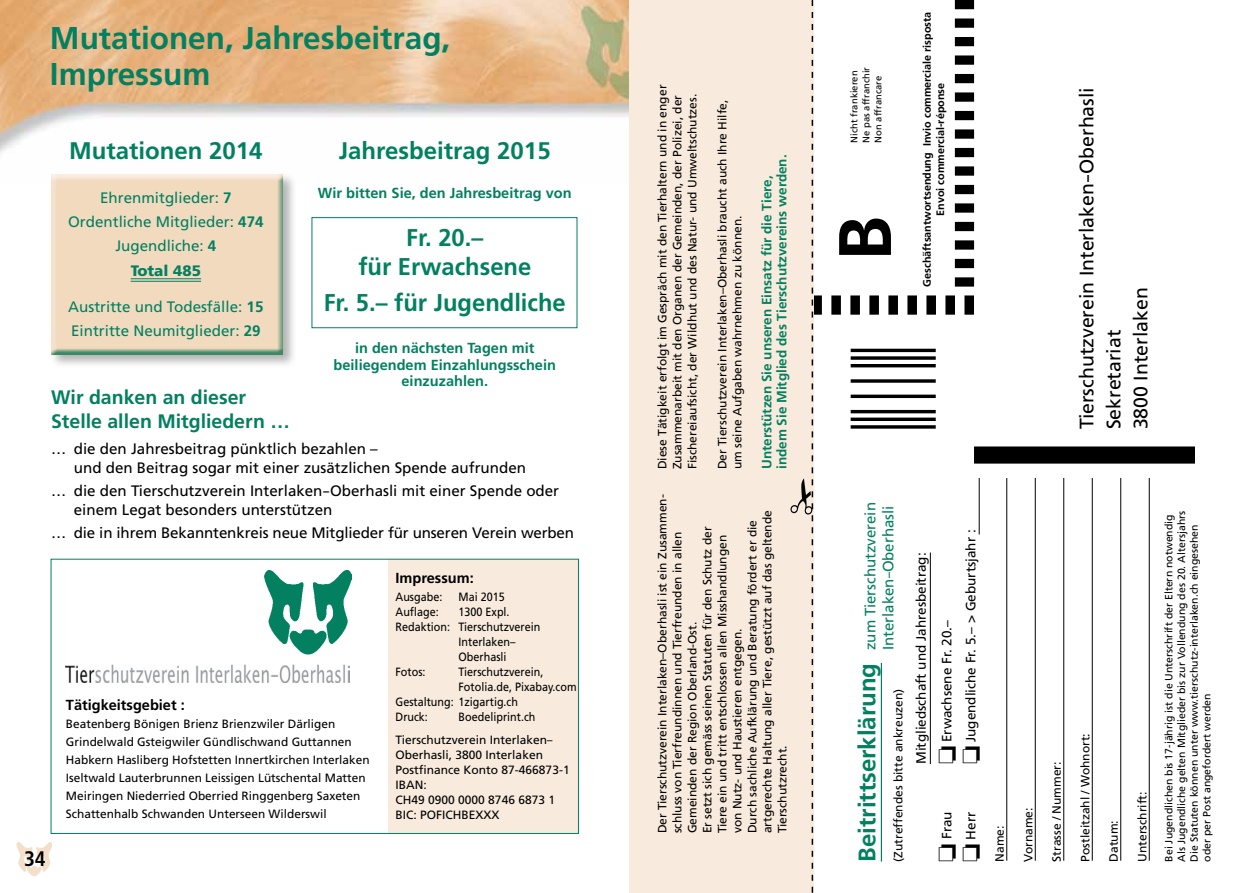
<style>
.page{position:relative;width:1259px;height:893px;background:#fff}
.page>*{position:absolute;margin:0;border:0;box-sizing:border-box;transform-origin:0 0}
.t1{font:700 74.1px "Frutiger";color:#000}
.t2{font:700 31.5px/35.7px "Frutiger";color:#028060}
.t3{font:700 24.3px/28.5px "Frutiger";color:#028060;text-align:center}
.t4{font:700 24px "Frutiger";color:#028060}
.t5{font:700 condensed 21px "Frutiger";color:#000}
.t6{font:19.5px/27px "Frutiger";color:#000}
.t7{font:700 19.5px/24px "Frutiger";color:#028060}
.t8{font:15.15px/19.5px "Frutiger";color:#000}
.t9{font:15.15px/24.3px "Frutiger";color:#028060;text-align:center}
.t10{font:15px "Frutiger";color:#028060}
.t11{font:700 14.55px/16.5px "Frutiger";color:#028060;text-align:center}
.t12{font:700 14.55px "Frutiger";color:#000}
.t13{font:13.5px "Frutiger";color:#000}
.t14{font:700 13.5px/15px "Frutiger";color:#028060}
.t15{font:12px/15px "Frutiger";color:#000}
.t16{font:12px/22.5px "Frutiger";color:#000;scale:.9 1}
.t17{font:700 10.8px/13.4px "Frutiger";color:#000;text-align:center}
.t18{font:10.5px/12.6px "Frutiger";color:#000}
.t19{font:9.45px/12px "Frutiger";color:#000}
.s1{font-weight:700}
.s2{font-weight:900}
.s3{font-weight:700;font-size:24px}
</style>
<div class="page">
<img style="left:0;top:0;width:629px;height:154px">
<img style="left:17px;top:842px;width:35px;height:35px">
<div style="left:388px;top:559px;width:190px;height:274px;background:#f8ebdd"></div>
<div style="left:51px;top:559px;width:528px;height:275px;border:1px solid #028060"></div>
<div style="left:49px;top:172px;width:248px;height:197px;background:#000;opacity:.3"></div>
<div style="left:49px;top:174px;width:234px;height:180px;background:#028060;opacity:.75"></div>
<hr style="left:131px;top:278px;width:70px;height:1px;background:#028060">
<hr style="left:131px;top:281px;width:70px;height:1px;background:#028060">
<div style="left:974px;top:446px;width:221px;height:18px;background:#000"></div>
<hr style="left:1006px;top:478px;width:1px;height:383px;background:#000">
<hr style="left:1035px;top:478px;width:1px;height:383px;background:#000">
<hr style="left:1063px;top:478px;width:1px;height:383px;background:#000">
<hr style="left:1092px;top:478px;width:1px;height:383px;background:#000">
<hr style="left:1120px;top:478px;width:1px;height:383px;background:#000">
<hr style="left:1149px;top:478px;width:1px;height:383px;background:#000">
<div style="left:629px;top:0;width:184px;height:893px;background:#f8ebdd"></div>
<svg style="left:790px;top:0;width:184px;height:893px"></svg>
<div style="left:311px;top:217px;width:266px;height:111px;border:1px solid #028060"></div>
<hr style="left:979px;top:478px;width:1px;height:56px;background:#000">
<img style="left:66px;top:664px;width:284px;height:18px">
<img style="left:264px;top:570px;width:87px;height:85px">
<h2 class="t2" style="left:50px;top:20px;width:402px">Mutationen, Jahresbeitrag,<br>Impressum</h2>
<h3 class="t4" style="left:69px;top:137px;width:195px">Mutationen 2014</h3>
<p class="t9" style="left:68px;top:185px;width:197px">Ehrenmitglieder: <span class="s1">7<br></span>Ordentliche Mitglieder: <span class="s1">474<br></span>Jugendliche: <span class="s1">4<br></span><span class="s2">Total 485</span></p>
<p class="t9" style="left:68px;top:294px;width:197px;text-align:left">Austritte und Todesfälle: <span class="s1">15<br></span>Eintritte Neumitglieder: <span class="s1">29</span></p>
<h3 class="t4" style="left:339px;top:137px;width:213px">Jahresbeitrag 2015</h3>
<p class="t11" style="left:318px;top:185px;width:255px">Wir bitten Sie, den Jahresbeitrag von</p>
<h3 class="t3" style="left:358px;top:223px;width:174px">Fr. 20.–<br>für Erwachsene</h3>
<h3 class="t3" style="left:324px;top:288px;width:244px">Fr. 5.– für Jugendliche</h3>
<p class="t11" style="left:334px;top:340px;width:224px">in den nächsten Tagen mit beiliegendem Einzahlungsschein einzuzahlen.</p>
<h3 class="t7" style="left:51px;top:385px;width:240px">Wir danken an dieser<br>Stelle allen Mitgliedern …</h3>
<p class="t8" style="left:74px;top:439px;width:454px;text-indent:-23px">… die den Jahresbeitrag pünktlich bezahlen –<br>und den Beitrag sogar mit einer zusätzlichen Spende aufrunden</p>
<p class="t8" style="left:74px;top:481px;width:487px;text-indent:-23px">… die den Tierschutzverein Interlaken-Oberhasli mit einer Spende oder einem Legat besonders unterstützen</p>
<p class="t8" style="left:51px;top:523px;width:524px">… die in ihrem Bekanntenkreis neue Mitglieder für unseren Verein werben</p>
<h3 class="t5" style="left:24px;top:846px;width:23px">34</h3>
<p class="t12" style="left:66px;top:696px;width:120px">Tätigkeitsgebiet :</p>
<p class="t15" style="left:66px;top:714px;width:305px;line-height:18px">Beatenberg Bönigen Brienz Brienzwiler Därligen Grindelwald Gsteigwiler Gündlischwand Guttannen Habkern Hasliberg Hofstetten Innertkirchen Interlaken Iseltwald Lauterbrunnen Leissigen Lütschental Matten Meiringen Niederried Oberried Ringgenberg Saxeten Schattenhalb Schwanden Unterseen Wilderswil</p>
<p class="t12" style="left:395px;top:570px;width:80px">Impressum:</p>
<p class="t16" style="left:395px;top:586px;width:54px">Ausgabe:</p>
<p class="t16" style="left:458px;top:586px;width:53px">Mai 2015</p>
<p class="t16" style="left:395px;top:601px;width:50px">Auflage:</p>
<p class="t16" style="left:458px;top:601px;width:58px">1300 Expl.</p>
<p class="t16" style="left:395px;top:616px;width:162px">Redaktion: Tierschutzverein</p>
<p class="t16" style="left:458px;top:631px;width:65px">Interlaken–</p>
<p class="t16" style="left:458px;top:646px;width:55px">Oberhasli</p>
<p class="t16" style="left:395px;top:661px;width:35px">Fotos:</p>
<p class="t16" style="left:458px;top:661px;width:96px">Tierschutzverein,</p>
<p class="t16" style="left:458px;top:676px;width:133px">Fotolia.de, Pixabay.com</p>
<p class="t16" style="left:395px;top:691px;width:138px">Gestaltung: 1zigartig.ch</p>
<p class="t16" style="left:395px;top:706px;width:37px">Druck:</p>
<p class="t16" style="left:395px;top:706px;width:176px;text-indent:63px">Boedeliprint.ch<br>Tierschutzverein Interlaken–</p>
<p class="t15" style="left:395px;top:747px;width:176px">Oberhasli, 3800 Interlaken<br>Postfinance Konto 87-466873-1<br>IBAN:<br>CH49 0900 0000 8746 6873 1<br>BIC: POFICHBEXXX</p>
<p class="t15" style="left:654px;top:469px;width:386px;rotate:-90deg">Diese Tätigkeit erfolgt im Gespräch mit den Tierhaltern und in enger<br>Zusammenarbeit mit den Organen der Gemeinden, der Polizei, der<br>Fischereiaufsicht, der Wildhut und des Natur- und Umweltschutzes.</p>
<p class="t15" style="left:714px;top:469px;width:371px;rotate:-90deg">Der Tierschutzverein Interlaken–Oberhasli braucht auch Ihre Hilfe, um seine Aufgaben wahrnehmen zu können.</p>
<p class="t14" style="left:759px;top:469px;width:316px;rotate:-90deg">Unterstützen Sie unseren Einsatz für die Tiere, indem Sie Mitglied des Tierschutzvereins werden.</p>
<p class="t15" style="left:654px;top:833px;width:340px;rotate:-90deg">Der Tierschutzverein Interlaken–Oberhasli ist ein Zusammen&shy;schluss von Tierfreundinnen und Tierfreunden in allen Gemeinden der Region Oberland-Ost.<br>Er setzt sich gemäss seinen Statuten für den Schutz der<br>Tiere ein und tritt entschlossen allen Misshandlungen<br>von Nutz- und Haustieren entgegen.<br>Durch sachliche Aufklärung und Beratung fördert er die artgerechte Haltung aller Tiere, gestützt auf das geltende Tierschutzrecht.</p>
<p class="t19" style="left:848px;top:143px;width:77px;rotate:-90deg">Nicht frankieren<br>Ne pas affranchir<br>Non affrancare</p>
<h1 class="t1" style="left:821px;top:261px;width:47px;rotate:-90deg">B</h1>
<p class="t17" style="left:920px;top:287px;width:277px;rotate:-90deg">Geschäftsantwortsendung Invio commerciale risposta<br>Envoi commercial-réponse</p>
<h3 class="t6" style="left:1073px;top:429px;width:344px;rotate:-90deg">Tierschutzverein Interlaken-Oberhasli<br>Sekretariat<br>3800 Interlaken</h3>
<p class="t10" style="left:861px;top:862px;width:361px;rotate:-90deg"><span class="s3">Beitrittserklärung</span> zum Tierschutzverein</p>
<p class="t10" style="left:879px;top:650px;width:146px;rotate:-90deg">Interlaken–Oberhasli</p>
<p class="t15" style="left:890px;top:862px;width:174px;rotate:-90deg">(Zutreffendes bitte ankreuzen)</p>
<p class="t13" style="left:913px;top:764px;width:213px;rotate:-90deg">Mitgliedschaft und Jahresbeitrag:</p>
<p class="t13" style="left:962px;top:764px;width:236px;rotate:-90deg">□ Jugendliche Fr. 5.– &gt; Geburtsjahr :</p>
<p class="t13" style="left:938px;top:764px;width:145px;rotate:-90deg">□ Erwachsene Fr. 20.–</p>
<p class="t13" style="left:962px;top:862px;width:51px;rotate:-90deg">□ Herr</p>
<p class="t13" style="left:938px;top:862px;width:52px;rotate:-90deg">□ Frau</p>
<p class="t15" style="left:992px;top:862px;width:38px;rotate:-90deg">Name:</p>
<p class="t15" style="left:1020px;top:862px;width:56px;rotate:-90deg">Vorname:</p>
<p class="t15" style="left:1049px;top:862px;width:102px;rotate:-90deg">Strasse / Nummer:</p>
<p class="t15" style="left:1077px;top:862px;width:130px;rotate:-90deg">Postleitzahl / Wohnort:</p>
<p class="t15" style="left:1106px;top:862px;width:43px;rotate:-90deg">Datum:</p>
<p class="t15" style="left:1134px;top:862px;width:72px;rotate:-90deg">Unterschrift:</p>
<p class="t18" style="left:1162px;top:862px;width:352px;rotate:-90deg">Bei Jugendlichen bis 17-jährig ist die Unterschrift der Eltern notwendig Als Jugendliche gelten Mitglieder bis zur Vollendung des 20. Altersjahrs Die Statuten können unter www.tierschutz-interlaken.ch eingesehen oder per Post angefordert werden</p>
</div>
